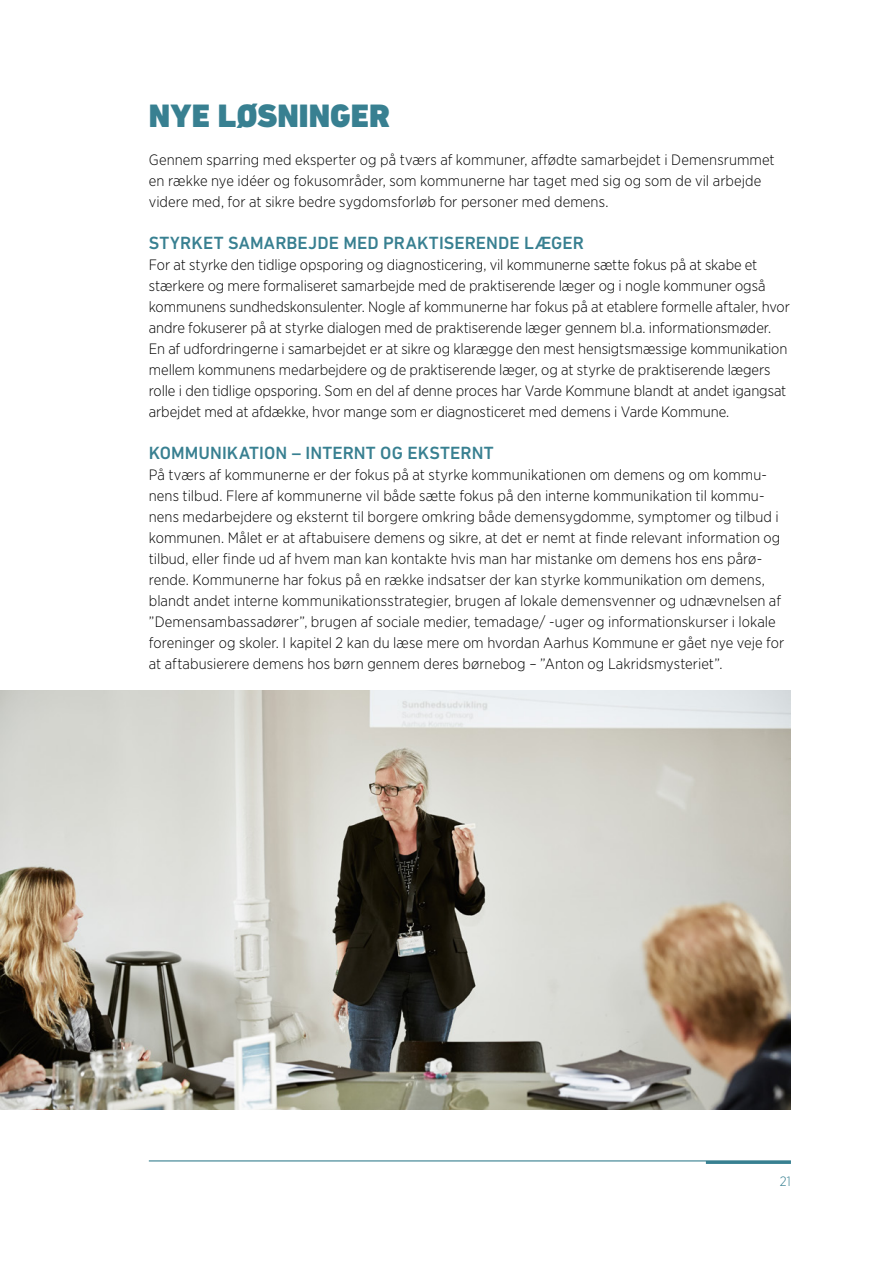
<style>
.page{position:relative;width:893px;height:1263px;background:#fff}
.page>*{position:absolute;margin:0;border:0;box-sizing:border-box;transform-origin:0 0}
.Heading_1{font:900 33px "DIN Next LT Pro";letter-spacing:.005em;color:#388091}
.Heading_3{font:500 18px "DIN Next LT Pro";letter-spacing:.005em;color:#388091}
.Brød{font:300 15px/21px "Gotham Narrow";color:#000}
.t1{font:300 13.5px "Gotham Narrow";color:#388091}
</style>
<div class="page">
<hr style="left:149px;top:1160px;width:642px;height:1px;background:#388091">
<hr style="left:706px;top:1161px;width:85px;height:3px;background:#388091">
<img style="left:0;top:690px;width:791px;height:420px">
<p class="Heading_1" style="left:149px;top:96px;width:243px">NYE LØSNINGER</p>
<p class="Brød" style="left:149px;top:149px;width:627px">Gennem sparring med eksperter og på tværs af kommuner, affødte samarbejdet i Demensrummet en række nye idéer og fokusområder, som kommunerne har taget med sig og som de vil arbejde videre med, for at sikre bedre sygdomsforløb for personer med demens.</p>
<p class="Heading_3" style="left:149px;top:232px;width:437px">STYRKET SAMARBEJDE MED PRAKTISERENDE LÆGER</p>
<p class="Brød" style="left:149px;top:254px;width:643px">For at styrke den tidlige opsporing og diagnosticering, vil kommunerne sætte fokus på at skabe et stærkere og mere formaliseret samarbejde med de praktiserende læger og i nogle kommuner også kommunens sundhedskonsulenter. Nogle af kommunerne har fokus på at etablere formelle aftaler, hvor andre fokuserer på at styrke dialogen med de praktiserende læger gennem bl.a. informationsmøder.<br>En af udfordringerne i samarbejdet er at sikre og klarægge den mest hensigtsmæssige kommunikation mellem kommunens medarbejdere og de praktiserende læger, og at styrke de praktiserende lægers rolle i den tidlige opsporing. Som en del af denne proces har Varde Kommune blandt at andet igangsat arbejdet med at afdække, hvor mange som er diagnosticeret med demens i Varde Kommune.</p>
<p class="Heading_3" style="left:149px;top:442px;width:346px">KOMMUNIKATION – INTERNT OG EKSTERNT</p>
<p class="Brød" style="left:149px;top:464px;width:637px">På tværs af kommunerne er der fokus på at styrke kommunikationen om demens og om kommu&shy;nens tilbud. Flere af kommunerne vil både sætte fokus på den interne kommunikation til kommu&shy;nens medarbejdere og eksternt til borgere omkring både demensygdomme, symptomer og tilbud i kommunen. Målet er at aftabuisere demens og sikre, at det er nemt at finde relevant information og tilbud, eller finde ud af hvem man kan kontakte hvis man har mistanke om demens hos ens pårø&shy;rende. Kommunerne har fokus på en række indsatser der kan styrke kommunikation om demens, blandt andet interne kommunikationsstrategier, brugen af lokale demensvenner og udnævnelsen af ”Demensambassadører”, brugen af sociale medier, temadage/ -uger og informationskurser i lokale foreninger og skoler. I kapitel 2 kan du læse mere om hvordan Aarhus Kommune er gået nye veje for at aftabusierere demens hos børn gennem deres børnebog – ”Anton og Lakridsmysteriet”.</p>
<p class="t1" style="left:780px;top:1173px;width:13px">21</p>
</div>
